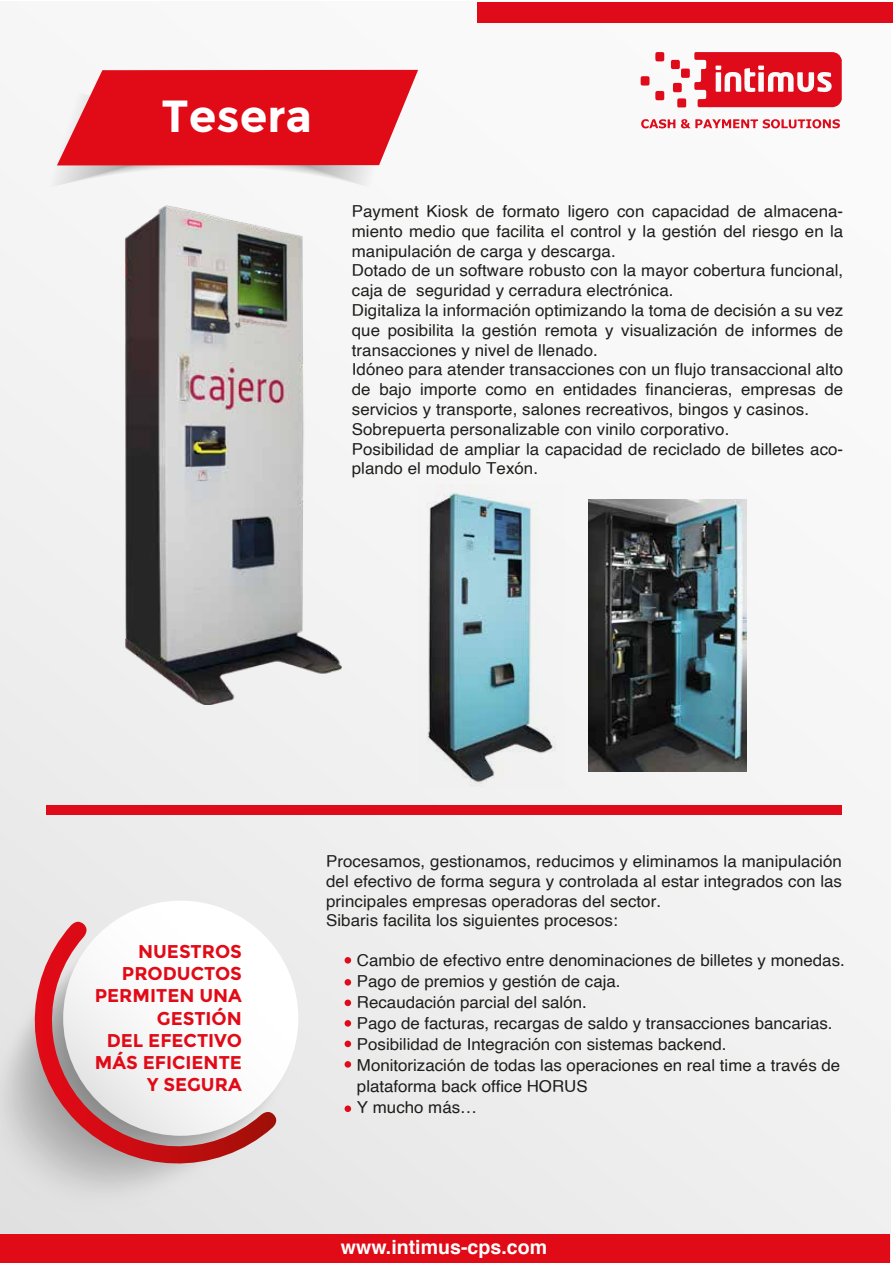
<style>
.page{position:relative;width:893px;height:1263px;background:#fff}
.page>*{position:absolute;margin:0;border:0;box-sizing:border-box;transform-origin:0 0}
.t1{font:700 45px "Montserrat";color:#fff}
.t2{font:700 19.65px "Helvetica";color:#fff}
.t3{font:700 18.45px/22.2px "Montserrat";color:#e10a17;text-align:right}
.t4{font:16.5px/19.8px "Helvetica";letter-spacing:.005em;color:#1e1e1c}
.t5{font:16.5px/21px "Helvetica";color:#1d1d1b}
</style>
<div class="page">
<div style="left:0;top:2px;width:890px;height:1261px;background:#f3f3f3"></div>
<svg style="left:641px;top:76px;width:8px;height:10px"></svg>
<svg style="left:655px;top:52px;width:9px;height:9px"></svg>
<svg style="left:655px;top:91px;width:9px;height:9px"></svg>
<svg style="left:641px;top:119px;width:34px;height:10px"></svg>
<svg style="left:681px;top:119px;width:159px;height:10px"></svg>
<svg style="left:671px;top:52px;width:171px;height:56px"></svg>
<svg style="left:57px;top:70px;width:361px;height:115px"></svg>
<svg style="left:3px;top:920px;width:288px;height:273px;fill:#e3e2e2"></svg>
<svg style="left:15px;top:922px;width:274px;height:259px;fill:#e6e6e6"></svg>
<div style="left:63px;top:901px;width:235px;height:235px;background:#fff;border-radius:118px"></div>
<svg style="left:21px;top:922px;width:258px;height:255px"></svg>
<div style="left:0;top:1234px;width:890px;height:29px;background:#e10a17"></div>
<div style="left:46px;top:805px;width:796px;height:10px;background:#e00b1a"></div>
<div style="left:477px;top:2px;width:416px;height:20px;background:#e00b1a"></div>
<svg style="left:345px;top:957px;width:6px;height:6px"></svg>
<svg style="left:345px;top:979px;width:6px;height:6px"></svg>
<div style="left:345px;top:999px;width:6px;height:7px;background:#e00b1a;border-radius:50%"></div>
<div style="left:345px;top:1020px;width:6px;height:7px;background:#e00b1a;border-radius:50%"></div>
<div style="left:345px;top:1040px;width:6px;height:7px;background:#e00b1a;border-radius:50%"></div>
<div style="left:345px;top:1061px;width:6px;height:7px;background:#e00b1a;border-radius:50%"></div>
<div style="left:345px;top:1105px;width:6px;height:7px;background:#e00b1a;border-radius:50%"></div>
<img style="left:125px;top:206px;width:217px;height:498px">
<img style="left:427px;top:484px;width:128px;height:303px">
<img style="left:588px;top:499px;width:159px;height:273px">
<h1 class="t1" style="left:162px;top:89px;width:152px">Tesera</h1>
<p class="t4" style="left:352px;top:202px;width:493px">Payment Kiosk de formato ligero con capacidad de almacena&shy;miento medio que facilita el control y la gestión del riesgo en la manipulación de carga y descarga.<br>Dotado de un software robusto con la mayor cobertura funcional, caja de seguridad y cerradura electrónica.<br>Digitaliza la información optimizando la toma de decisión a su vez que posibilita la gestión remota y visualización de informes de transacciones y nivel de llenado.<br>Idóneo para atender transacciones con un flujo transaccional alto de bajo importe como en entidades financieras, empresas de servicios y transporte, salones recreativos, bingos y casinos.<br>Sobrepuerta personalizable con vinilo corporativo.<br>Posibilidad de ampliar la capacidad de reciclado de billetes aco&shy;plando el modulo Texón.</p>
<p class="t3" style="left:95px;top:940px;width:149px">NUESTROS<br>PRODUCTOS<br>PERMITEN UNA<br>GESTIÓN<br>DEL EFECTIVO<br>MÁS EFICIENTE<br>Y SEGURA</p>
<p class="t4" style="left:326px;top:852px;width:517px">Procesamos, gestionamos, reducimos y eliminamos la manipulación del efectivo de forma segura y controlada al estar integrados con las principales empresas operadoras del sector.<br>Sibaris facilita los siguientes procesos:</p>
<p class="t5" style="left:357px;top:950px;width:489px">Cambio de efectivo entre denominaciones de billetes y monedas.<br>Pago de premios y gestión de caja.<br>Recaudación parcial del salón.<br>Pago de facturas, recargas de saldo y transacciones bancarias.<br>Posibilidad de Integración con sistemas backend.<br>Monitorización de todas las operaciones en real time a través de plataforma back office HORUS<br>Y mucho más…</p>
<p class="t2" style="left:341px;top:1231px;width:208px">www.intimus-cps.com</p>
</div>
